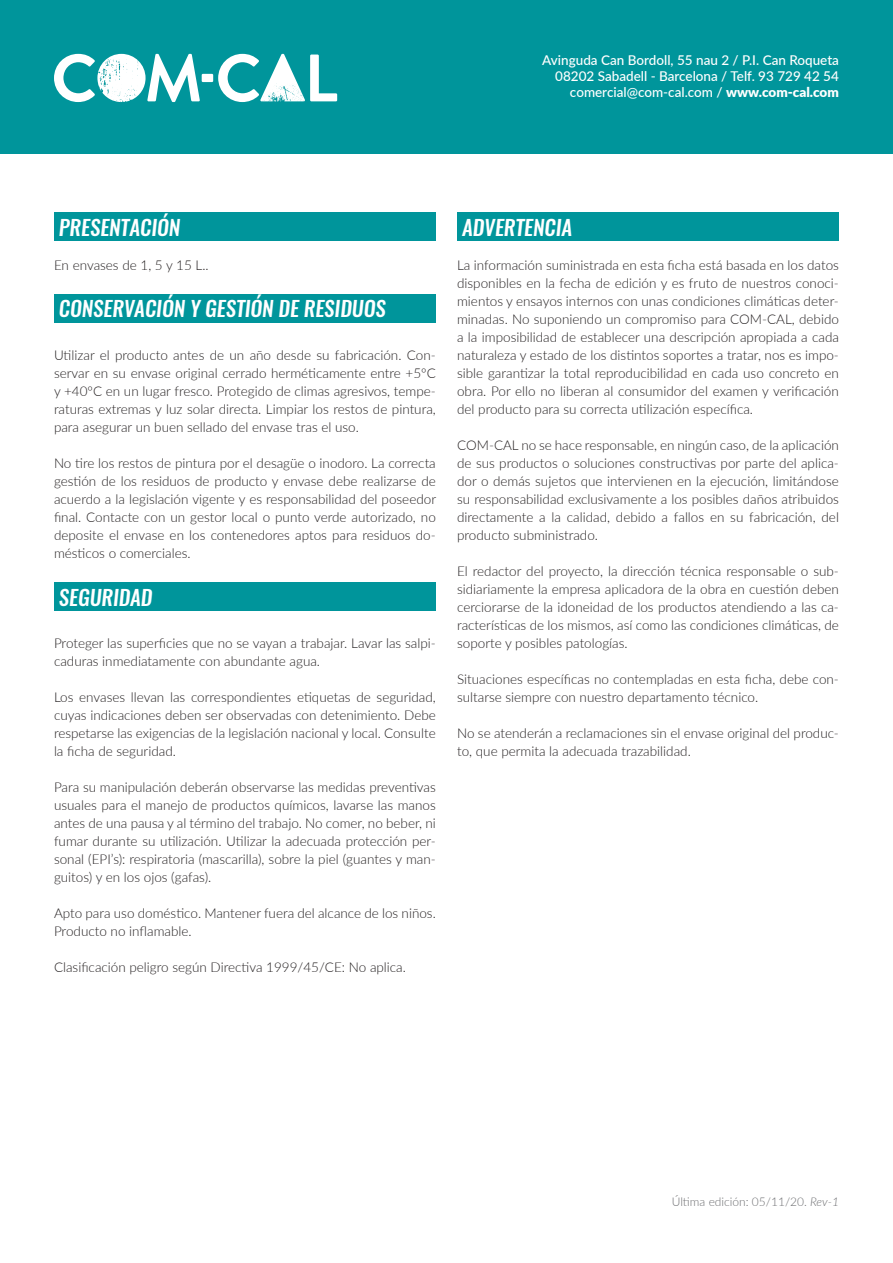
<style>
.page{position:relative;width:893px;height:1263px;background:#fff}
.page>*{position:absolute;margin:0;border:0;box-sizing:border-box;transform-origin:0 0}
.t1{font:italic 500 21px "Oswald";color:#fff}
.t2{font:300 13.5px/18px "Lato";color:#231f20;text-align:justify}
.t3{font:500 13.5px/16.2px "Lato";color:#fff;text-align:right}
.t4{font:300 12px "Lato";color:#6c6d70}
.s1{font-weight:900}
.s2{font-style:italic}
</style>
<div class="page">
<div style="left:54px;top:213px;width:382px;height:28px;background:#00959b"></div>
<div style="left:54px;top:295px;width:382px;height:28px;background:#00959b"></div>
<div style="left:54px;top:583px;width:382px;height:28px;background:#00959b"></div>
<div style="left:457px;top:213px;width:382px;height:28px;background:#00959b"></div>
<div style="left:0;top:0;width:893px;height:154px;background:#00959b"></div>
<div style="left:202px;top:74px;width:11px;height:8px;background:#fff"></div>
<svg style="left:218px;top:54px;width:119px;height:48px"></svg>
<svg style="left:54px;top:54px;width:146px;height:48px"></svg>
<p class="t3" style="left:542px;top:51px;width:298px">Avinguda Can Bordoll, 55 nau 2 / P.I. Can Roqueta<br>08202 Sabadell - Barcelona / Telf. 93 729 42 54 comercial@com-cal.com / <span class="s1">www.com-cal.com</span></p>
<h1 class="t1" style="left:59px;top:212px;width:123px">PRESENTACIÓN</h1>
<p class="t2" style="left:54px;top:256px;width:156px">En envases de 1, 5 y 15 L..</p>
<h1 class="t1" style="left:59px;top:294px;width:328px">CONSERVACIÓN Y GESTIÓN DE RESIDUOS</h1>
<p class="t2" style="left:54px;top:346px;width:383px">Utilizar el producto antes de un año desde su fabricación. Con&shy;servar en su envase original cerrado herméticamente entre +5ºC y +40ºC en un lugar fresco. Protegido de climas agresivos, tempe&shy;raturas extremas y luz solar directa. Limpiar los restos de pintura, para asegurar un buen sellado del envase tras el uso.</p>
<p class="t2" style="left:54px;top:454px;width:384px">No tire los restos de pintura por el desagüe o inodoro. La correcta gestión de los residuos de producto y envase debe realizarse de acuerdo a la legislación vigente y es responsabilidad del poseedor final. Contacte con un gestor local o punto verde autorizado, no deposite el envase en los contenedores aptos para residuos do&shy;mésticos o comerciales.</p>
<h1 class="t1" style="left:59px;top:582px;width:95px">SEGURIDAD</h1>
<p class="t2" style="left:54px;top:634px;width:383px">Proteger las superficies que no se vayan a trabajar. Lavar las salpi&shy;caduras inmediatamente con abundante agua.</p>
<p class="t2" style="left:54px;top:688px;width:383px">Los envases llevan las correspondientes etiquetas de seguridad, cuyas indicaciones deben ser observadas con detenimiento. Debe respetarse las exigencias de la legislación nacional y local. Consulte la ficha de seguridad.</p>
<p class="t2" style="left:54px;top:778px;width:383px">Para su manipulación deberán observarse las medidas preventivas usuales para el manejo de productos químicos, lavarse las manos antes de una pausa y al término del trabajo. No comer, no beber, ni fumar durante su utilización. Utilizar la adecuada protección per&shy;sonal (EPI’s): respiratoria (mascarilla), sobre la piel (guantes y man&shy;guitos) y en los ojos (gafas).</p>
<p class="t2" style="left:54px;top:904px;width:383px">Apto para uso doméstico. Mantener fuera del alcance de los niños.<br>Producto no inflamable.</p>
<p class="t2" style="left:54px;top:958px;width:353px">Clasificación peligro según Directiva 1999/45/CE: No aplica.</p>
<h1 class="t1" style="left:462px;top:212px;width:112px">ADVERTENCIA</h1>
<p class="t2" style="left:457px;top:256px;width:383px">La información suministrada en esta ficha está basada en los datos disponibles en la fecha de edición y es fruto de nuestros conoci&shy;mientos y ensayos internos con unas condiciones climáticas deter&shy;minadas. No suponiendo un compromiso para COM-CAL, debido a la imposibilidad de establecer una descripción apropiada a cada naturaleza y estado de los distintos soportes a tratar, nos es impo&shy;sible garantizar la total reproducibilidad en cada uso concreto en obra. Por ello no liberan al consumidor del examen y verificación del producto para su correcta utilización específica.</p>
<p class="t2" style="left:457px;top:436px;width:383px">COM-CAL no se hace responsable, en ningún caso, de la aplicación de sus productos o soluciones constructivas por parte del aplica&shy;dor o demás sujetos que intervienen en la ejecución, limitándose su responsabilidad exclusivamente a los posibles daños atribuidos directamente a la calidad, debido a fallos en su fabricación, del producto subministrado.</p>
<p class="t2" style="left:457px;top:562px;width:383px">El redactor del proyecto, la dirección técnica responsable o sub&shy;sidiariamente la empresa aplicadora de la obra en cuestión deben cerciorarse de la idoneidad de los productos atendiendo a las ca&shy;racterísticas de los mismos, así como las condiciones climáticas, de soporte y posibles patologías.</p>
<p class="t2" style="left:457px;top:670px;width:383px">Situaciones específicas no contempladas en esta ficha, debe con&shy;sultarse siempre con nuestro departamento técnico.</p>
<p class="t2" style="left:457px;top:724px;width:383px">No se atenderán a reclamaciones sin el envase original del produc&shy;to, que permita la adecuada trazabilidad.</p>
<p class="t4" style="left:672px;top:1193px;width:169px">Última edición: 05/11/20. <span class="s2">Rev-1</span></p>
</div>
